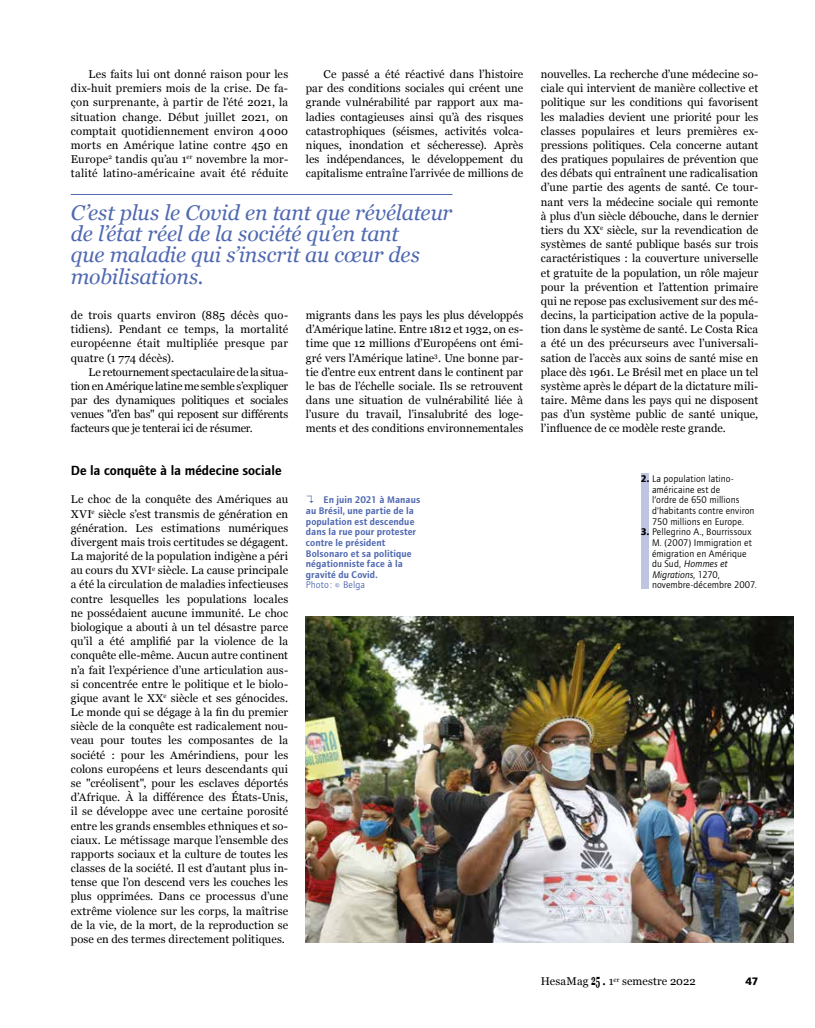
<style>
.page{position:relative;width:815px;height:1028px;background:#fff}
.page>*{position:absolute;margin:0;border:0;box-sizing:border-box;transform-origin:0 0}
.t1{font:italic 21.25px/21.2px "Georgia";letter-spacing:-.01em;color:#5069b1}
.t2{font:13.75px "etui Foundry Journal Demi";color:#000}
.t3{font:11.25px/14.1px "Georgia";letter-spacing:.005em;color:#000;text-align:justify}
.t4{font:11.25px "etui Foundry Journal bold";color:#000}
.t5{font:10px/10.6px "etui Foundry Journal book";letter-spacing:.01em;color:#000}
.t6{font:10px/10.6px "etui Foundry Journal Demi";letter-spacing:.01em;color:#5069b1}
.t7{font:italic 10px/10.6px "etui Foundry Journal Book";letter-spacing:.005em;color:#000}
.t8{font:10px "etui Foundry Journal book";letter-spacing:.01em;color:#5069b1}
.s1{font-family:"Inter";font-weight:300}
.s2{font-family:"etui Foundry Journal bold"}
.s3{font-family:"etui Foundry Journal book";font-style:normal}
.s4{font-weight:700;font-size:14.88px}
.s5{font-size:15px}
</style>
<div class="page">
<hr style="left:71px;top:194px;width:381px;height:1px;background:#5069b1">
<div style="left:641px;top:473px;width:7px;height:115px;background:#c0c4e3"></div>
<img style="left:306px;top:617px;width:488px;height:326px">
<p class="t3" style="left:71px;top:67px;width:219px;text-indent:18px">Les faits lui ont donné raison pour les dix-huit premiers mois de la crise. De fa&shy;çon surprenante, à partir de l’été 2021, la situation change. Début juillet 2021, on comptait quotidiennement environ 4000 morts en Amérique latine contre 450 en Europe<sup>2</sup> tandis qu’au 1<sup>er</sup> novembre la mor&shy;talité latino-américaine avait été réduite</p>
<p class="t3" style="left:306px;top:67px;width:219px;text-indent:18px">Ce passé a été réactivé dans l’histoire par des conditions sociales qui créent une grande vulnérabilité par rapport aux ma&shy;ladies contagieuses ainsi qu’à des risques catastrophiques (séismes, activités volca&shy;niques, inondation et sécheresse). Après les indépendances, le développement du capitalisme entraîne l’arrivée de millions de</p>
<h1 class="t1" style="left:71px;top:201px;width:383px">C’est plus le Covid en tant que révélateur de l’état réel de la société qu’en tant<br>que maladie qui s’inscrit au cœur des mobilisations.</h1>
<p class="t3" style="left:71px;top:307px;width:219px">de trois quarts environ (885 décès quo&shy;tidiens). Pendant ce temps, la mortalité européenne était multipliée presque par quatre (1 774 décès).</p>
<p class="t3" style="left:71px;top:364px;width:219px;text-indent:18px">Le retournement spectaculaire de la situa&shy;tion en Amérique latine me semble s’expliquer par des dynamiques politiques et sociales venues "d’en bas" qui reposent sur différents facteurs que je tenterai ici de résumer.</p>
<p class="t2" style="left:71px;top:462px;width:212px">De la conquête à la médecine sociale</p>
<p class="t3" style="left:71px;top:492px;width:219px">Le choc de la conquête des Amériques au XVI<sup>e</sup> siècle s’est transmis de génération en génération. Les estimations numériques divergent mais trois certitudes se dégagent.<br>La majorité de la population indigène a péri au cours du XVI<sup>e</sup> siècle. La cause principale a été la circulation de maladies infectieuses contre lesquelles les populations locales ne possédaient aucune immunité. Le choc biologique a abouti à un tel désastre parce qu’il a été amplifié par la violence de la conquête elle-même. Aucun autre continent n’a fait l’expérience d’une articulation aus&shy;si concentrée entre le politique et le biolo&shy;gique avant le XX<sup>e</sup> siècle et ses génocides.<br>Le monde qui se dégage à la fin du premier siècle de la conquête est radicalement nou&shy;veau pour toutes les composantes de la société : pour les Amérindiens, pour les colons européens et leurs descendants qui se "créolisent", pour les esclaves déportés d’Afrique. À la différence des États-Unis, il se développe avec une certaine porosité entre les grands ensembles ethniques et so&shy;ciaux. Le métissage marque l’ensemble des rapports sociaux et la culture de toutes les classes de la société. Il est d’autant plus in&shy;tense que l’on descend vers les couches les plus opprimées. Dans ce processus d’une extrême violence sur les corps, la maîtrise de la vie, de la mort, de la reproduction se pose en des termes directement politiques.</p>
<p class="t3" style="left:306px;top:308px;width:219px">migrants dans les pays les plus développés d’Amérique latine. Entre 1812 et 1932, on es&shy;time que 12 millions d’Européens ont émi&shy;gré vers l’Amérique latine<sup>3</sup>. Une bonne par&shy;tie d’entre eux entrent dans le continent par le bas de l’échelle sociale. Ils se retrouvent dans une situation de vulnérabilité liée à l’usure du travail, l’insalubrité des loge&shy;ments et des conditions environnementales</p>
<p class="t6" style="left:306px;top:495px;width:116px"><span class="s1">↴</span> En juin 2021 à Manaus au Brésil, une partie de la population est descendue dans la rue pour protester contre le président<br>Bolsonaro et sa politique négationniste face à la gravité du Covid.</p>
<p class="t8" style="left:306px;top:579px;width:61px">Photo : © Belga</p>
<p class="t3" style="left:541px;top:67px;width:219px">nouvelles. La recherche d’une médecine so&shy;ciale qui intervient de manière collective et politique sur les conditions qui favorisent les maladies devient une priorité pour les classes populaires et leurs premières ex&shy;pressions politiques. Cela concerne autant des pratiques populaires de prévention que des débats qui entraînent une radicalisation d’une partie des agents de santé. Ce tour&shy;nant vers la médecine sociale qui remonte à plus d’un siècle débouche, dans le dernier tiers du XX<sup>e</sup> siècle, sur la revendication de systèmes de santé publique basés sur trois caractéristiques : la couverture universelle et gratuite de la population, un rôle majeur pour la prévention et l’attention primaire qui ne repose pas exclusivement sur des mé&shy;decins, la participation active de la popula&shy;tion dans le système de santé. Le Costa Rica a été un des précurseurs avec l’universali&shy;sation de l’accès aux soins de santé mise en place dès 1961. Le Brésil met en place un tel système après le départ de la dictature mili&shy;taire. Même dans les pays qui ne disposent pas d’un système public de santé unique, l’influence de ce modèle reste grande.</p>
<p class="t5" style="left:652px;top:473px;width:104px;text-indent:-11px"><span class="s2">2.</span> La population latino&shy;américaine est de<br>l’ordre de 650 millions d’habitants contre environ<br>750 millions en Europe.</p>
<p class="t5" style="left:652px;top:527px;width:101px;text-align:justify;text-indent:-11px"><span class="s2">3.</span> Pellegrino A., Bourrissoux M. (2007) Immigration et émigration en Amérique</p>
<p class="t7" style="left:652px;top:558px;width:77px"><span class="s3">du Sud,</span> Hommes et<br>Migrations<span class="s3">, 1270,</span></p>
<p class="t5" style="left:652px;top:580px;width:106px">novembre-décembre 2007.</p>
<p class="t3" style="left:541px;top:974px;width:156px">HesaMag <span class="s4">25</span> <span class="s5">.</span> 1<sup>er</sup> semestre 2022</p>
<p class="t4" style="left:746px;top:975px;width:14px">47</p>
</div>
